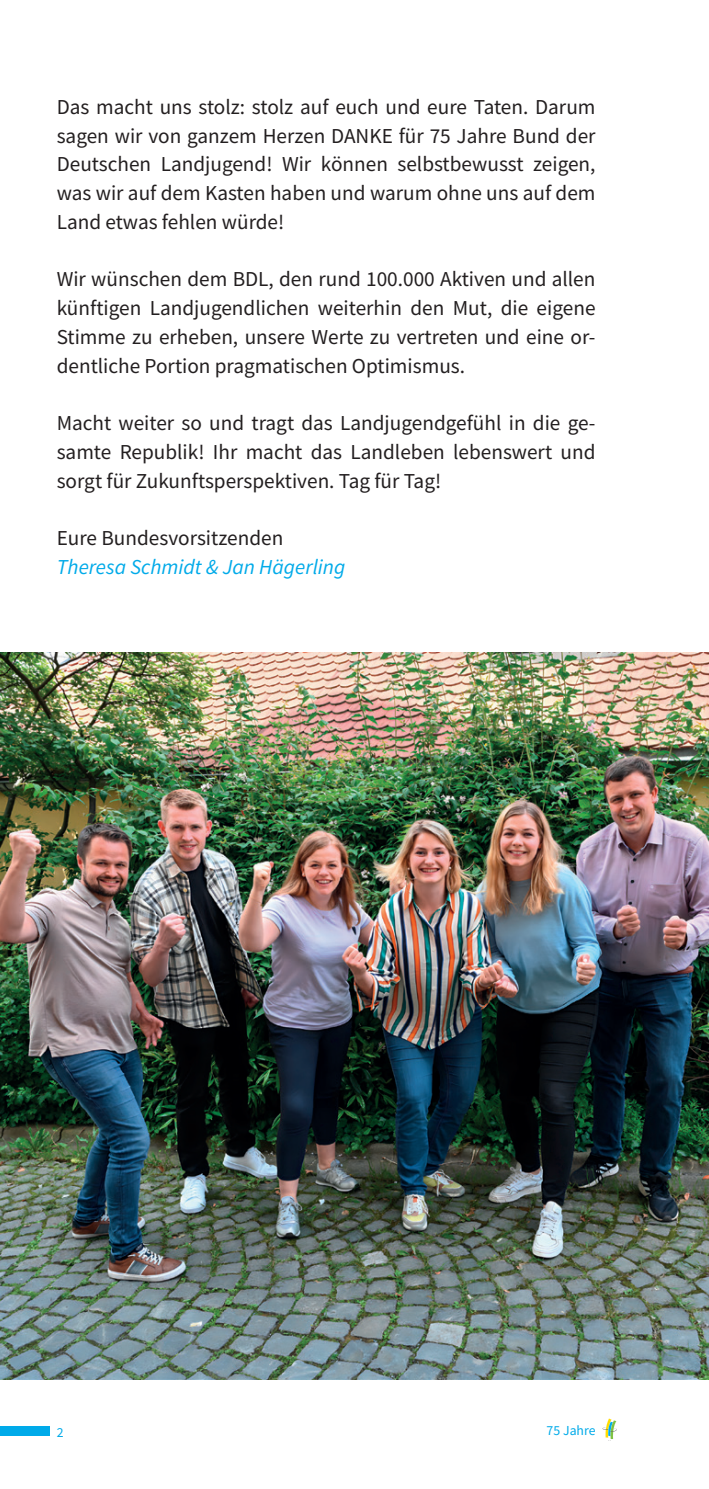
<style>
.page{position:relative;width:709px;height:1489px;background:#fff}
.page>*{position:absolute;margin:0;border:0;box-sizing:border-box;transform-origin:0 0}
.Fliesstext{font:21.25px/28.8px "Source Sans Pro";color:#231f20;text-align:justify}
.Fliesstext-2{font:italic 21.25px "Source Sans Pro";color:#00aae9}
.t1{font:13.75px "Source Sans Pro";color:#00aae9}
</style>
<div class="page">
<svg style="left:602px;top:1418px;width:14px;height:21px"></svg>
<div style="left:0;top:1426px;width:50px;height:9px;background:#00aae9"></div>
<img style="left:0;top:652px;width:709px;height:727px">
<p class="Fliesstext" style="left:57px;top:92px;width:540px">Das macht uns stolz: stolz auf euch und eure Taten. Darum sagen wir von ganzem Herzen DANKE für 75 Jahre Bund der Deutschen Landjugend! Wir können selbstbewusst zeigen, was wir auf dem Kasten haben und warum ohne uns auf dem Land etwas fehlen würde!</p>
<p class="Fliesstext" style="left:57px;top:265px;width:540px">Wir wünschen dem BDL, den rund 100.000 Aktiven und allen künftigen Landjugendlichen weiterhin den Mut, die eigene Stimme zu erheben, unsere Werte zu vertreten und eine or&shy;dentliche Portion pragmatischen Optimismus.</p>
<p class="Fliesstext" style="left:57px;top:408px;width:540px">Macht weiter so und tragt das Landjugendgefühl in die ge&shy;samte Republik! Ihr macht das Landleben lebenswert und sorgt für Zukunftsperspektiven. Tag für Tag!</p>
<p class="Fliesstext" style="left:57px;top:523px;width:228px">Eure Bundesvorsitzenden</p>
<p class="Fliesstext-2" style="left:57px;top:553px;width:290px">Theresa Schmidt &amp; Jan Hägerling</p>
<p class="t1" style="left:57px;top:1423px;width:8px">2</p>
<p class="t1" style="left:546px;top:1421px;width:50px">75 Jahre</p>
</div>
